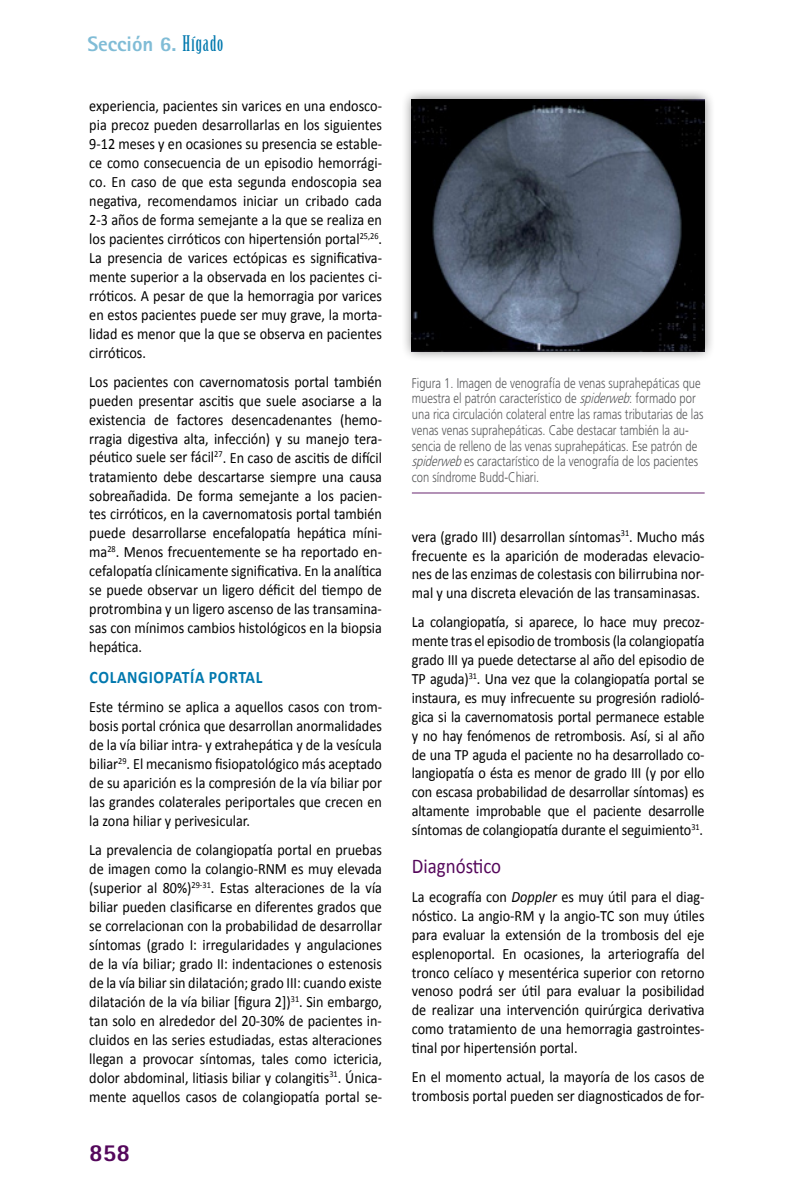
<style>
.page{position:relative;width:794px;height:1191px;background:#fff}
.page>*{position:absolute;margin:0;border:0;box-sizing:border-box;transform-origin:0 0}
.t1{font:800 24.5px "Rotis Sans Serif";color:#54075b}
.t2{font:800 21px "Rotis Sans Serif";color:#80bcd6}
.t3{font:21px "Calibri";color:#54075b;scale:.9 1}
.t4{font:700 17.5px "Calibri";letter-spacing:.04em;color:#0078ae;scale:.9 1}
.t5{font:15.75px/18.9px "Calibri";color:#000;text-align:justify;scale:.9 1}
.t6{font:300 14px/15.8px "Frutiger";color:#58595b;scale:.8 1}
.s1{font-family:"Birch Std";font-weight:400;color:#0078ae}
.s2{font-style:italic}
</style>
<div class="page">
<hr style="left:412px;top:492px;width:292px;height:2px;background:#a983ad">
<div style="left:400px;top:88px;width:316px;height:274px;background:#000;opacity:.5"></div>
<img style="left:412px;top:99px;width:292px;height:252px">
<h2 class="t2" style="left:87px;top:31px;width:137px">Sección 6. <span class="s1">Hígado</span></h2>
<p class="t5" style="left:89px;top:96px;width:327px">experiencia, pacientes sin varices en una endosco&shy;pia precoz pueden desarrollarlas en los siguientes 9-12 meses y en ocasiones su presencia se estable&shy;ce como consecuencia de un episodio hemorrági&shy;co. En caso de que esta segunda endoscopia sea negativa, recomendamos iniciar un cribado cada 2-3 años de forma semejante a la que se realiza en los pacientes cirróticos con hipertensión portal<sup>25,26</sup>.<br>La presencia de varices ectópicas es significativa&shy;mente superior a la observada en los pacientes ci&shy;rróticos. A pesar de que la hemorragia por varices en estos pacientes puede ser muy grave, la morta&shy;lidad es menor que la que se observa en pacientes cirróticos.</p>
<p class="t5" style="left:89px;top:372px;width:327px">Los pacientes con cavernomatosis portal también pueden presentar ascitis que suele asociarse a la existencia de factores desencadenantes (hemo&shy;rragia digestiva alta, infección) y su manejo tera&shy;péutico suele ser fácil<sup>27</sup>. En caso de ascitis de difícil tratamiento debe descartarse siempre una causa sobreañadida. De forma semejante a los pacien&shy;tes cirróticos, en la cavernomatosis portal también puede desarrollarse encefalopatía hepática míni&shy;ma<sup>28</sup>. Menos frecuentemente se ha reportado en&shy;cefalopatía clínicamente significativa. En la analítica se puede observar un ligero déficit del tiempo de protrombina y un ligero ascenso de las transamina&shy;sas con mínimos cambios histológicos en la biopsia hepática.</p>
<p class="t4" style="left:90px;top:666px;width:193px">COLANGIOPATÍA PORTAL</p>
<p class="t5" style="left:89px;top:697px;width:327px">Este término se aplica a aquellos casos con trom&shy;bosis portal crónica que desarrollan anormalidades de la vía biliar intra- y extrahepática y de la vesícula biliar<sup>29</sup>. El mecanismo fisiopatológico más aceptado de su aparición es la compresión de la vía biliar por las grandes colaterales periportales que crecen en la zona hiliar y perivesicular.</p>
<p class="t5" style="left:89px;top:840px;width:327px">La prevalencia de colangiopatía portal en pruebas de imagen como la colangio-RNM es muy elevada (superior al 80%)<sup>29-31</sup>. Estas alteraciones de la vía biliar pueden clasificarse en diferentes grados que se correlacionan con la probabilidad de desarrollar síntomas (grado I: irregularidades y angulaciones de la vía biliar; grado II: indentaciones o estenosis de la vía biliar sin dilatación; grado III: cuando existe dilatación de la vía biliar [figura 2])<sup>31</sup>. Sin embargo, tan solo en alrededor del 20-30% de pacientes in&shy;cluidos en las series estudiadas, estas alteraciones llegan a provocar síntomas, tales como ictericia, dolor abdominal, litiasis biliar y colangitis<sup>31</sup>. Única&shy;mente aquellos casos de colangiopatía portal se-</p>
<h1 class="t1" style="left:89px;top:1136px;width:42px">858</h1>
<p class="t6" style="left:412px;top:375px;width:366px">Figura 1. Imagen de venografía de venas suprahepáticas que muestra el patrón característico de <span class="s2">spiderweb</span>: formado por una rica circulación colateral entre las ramas tributarias de las venas venas suprahepáticas. Cabe destacar también la au&shy;sencia de relleno de las venas suprahepáticas. Ese patrón de <span class="s2">spiderweb</span>es caractarístico de la venografía de los pacientes con síndrome Budd-Chiari.</p>
<p class="t5" style="left:412px;top:527px;width:327px">vera (grado III) desarrollan síntomas<sup>31</sup>. Mucho más frecuente es la aparición de moderadas elevacio&shy;nes de las enzimas de colestasis con bilirrubina nor&shy;mal y una discreta elevación de las transaminasas.</p>
<p class="t5" style="left:412px;top:612px;width:327px">La colangiopatía, si aparece, lo hace muy precoz&shy;mente tras el episodio de trombosis (la colangiopatía grado III ya puede detectarse al año del episodio de TP aguda)<sup>31</sup>. Una vez que la colangiopatía portal se instaura, es muy infrecuente su progresión radioló&shy;gica si la cavernomatosis portal permanece estable y no hay fenómenos de retrombosis. Así, si al año de una TP aguda el paciente no ha desarrollado co&shy;langiopatía o ésta es menor de grado III (y por ello con escasa probabilidad de desarrollar síntomas) es altamente improbable que el paciente desarrolle síntomas de colangiopatía durante el seguimiento<sup>31</sup>.</p>
<h2 class="t3" style="left:412px;top:853px;width:101px">Diagnóstico</h2>
<p class="t5" style="left:412px;top:887px;width:327px">La ecografía con <span class="s2">Doppler</span> es muy útil para el diag&shy;nóstico. La angio-RM y la angio-TC son muy útiles para evaluar la extensión de la trombosis del eje esplenoportal. En ocasiones, la arteriografía del tronco celíaco y mesentérica superior con retorno venoso podrá ser útil para evaluar la posibilidad de realizar una intervención quirúrgica derivativa como tratamiento de una hemorragia gastrointes&shy;tinal por hipertensión portal.</p>
<p class="t5" style="left:412px;top:1067px;width:327px">En el momento actual, la mayoría de los casos de trombosis portal pueden ser diagnosticados de for-</p>
</div>
